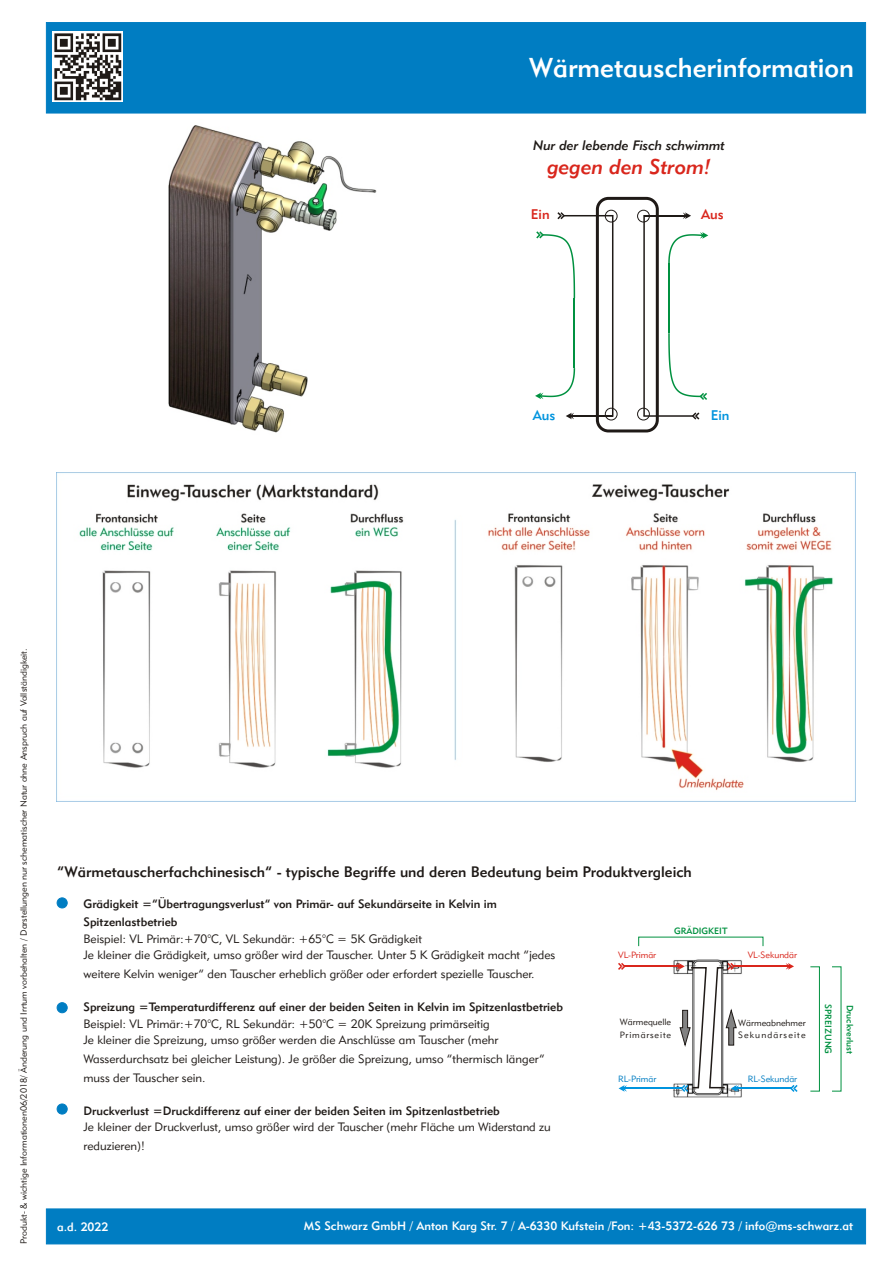
<style>
.page{position:relative;width:894px;height:1263px;background:#fff}
.page>*{position:absolute;margin:0;border:0;box-sizing:border-box;transform-origin:0 0}
.t1{font:27px "Geometr 415 Md BT";color:#fff}
.t2{font:italic 21px "Geometr 415 Md BT";color:#d9261c}
.t3{font:15px "Geometr 415 Md BT";color:#1f1a17}
.t4{font:13.8px "Geometr 415 Md BT";color:#d9261c}
.t5{font:13.8px "Geometr 415 Md BT";color:#0094de}
.t6{font:italic 13.5px "Geometr 415 Md BT";color:#1f1a17}
.t7{font:12px/16.5px "Geometr 415 Lt BT";color:#1f1a17}
.t8{font:12px/18.8px "Geometr 415 Md BT";color:#1f1a17}
.t9{font:12px "Geometr 415 Md BT";color:#fff}
.t10{font:9px "Geometr 415 Lt BT";color:#1f1a17}
.t11{font:9px "Geometr 415 Md BT";color:#009140}
.t12{font:9px/12.5px "Geometr 415 Lt BT";letter-spacing:.075em;color:#1f1a17}
.t13{font:9px/12.5px "Geometr 415 Lt BT";letter-spacing:.045em;color:#1f1a17}
.t14{font:9px "Geometr 415 Lt BT";color:#d9261c}
.t15{font:9px "Geometr 415 Lt BT";color:#007dc2}
</style>
<div class="page">
<img style="left:168px;top:125px;width:209px;height:308px">
<img style="left:57px;top:472px;width:798px;height:330px">
<div style="left:46px;top:22px;width:820px;height:91px;background:#007dc2"></div>
<div style="left:46px;top:1209px;width:820px;height:35px;background:#007dc2"></div>
<img style="left:52px;top:31px;width:71px;height:71px">
<img style="left:673px;top:959px;width:69px;height:138px">
<svg style="left:618px;top:963px;width:8px;height:7px"></svg>
<hr style="left:624px;top:966px;width:58px;height:1px;background:#d9261c">
<hr style="left:621px;top:1088px;width:61px;height:1px;background:#0094de">
<svg style="left:619px;top:1085px;width:8px;height:7px"></svg>
<svg style="left:790px;top:1085px;width:8px;height:7px"></svg>
<hr style="left:734px;top:1088px;width:58px;height:1px;background:#0094de">
<hr style="left:733px;top:966px;width:58px;height:1px;background:#d9261c">
<svg style="left:786px;top:963px;width:8px;height:7px"></svg>
<svg style="left:676px;top:963px;width:63px;height:129px"></svg>
<div style="left:810px;top:967px;width:10px;height:124px;border:1px solid #009140"></div>
<div style="left:57px;top:898px;width:10px;height:10px;background:#007dc2;border:1px solid #007dc2;border-radius:50%"></div>
<div style="left:57px;top:1003px;width:10px;height:10px;background:#007dc2;border:1px solid #007dc2;border-radius:50%"></div>
<div style="left:57px;top:1104px;width:10px;height:10px;background:#007dc2;border:1px solid #007dc2;border-radius:50%"></div>
<div style="left:596px;top:197px;width:63px;height:235px;border:3px solid #1f1a17;border-radius:11px"></div>
<div style="left:605px;top:210px;width:12px;height:12px;border:1px solid #1f1a17;border-radius:50%"></div>
<div style="left:637px;top:210px;width:13px;height:12px;border:1px solid #1f1a17;border-radius:50%"></div>
<div style="left:605px;top:408px;width:12px;height:12px;border:1px solid #1f1a17;border-radius:50%"></div>
<div style="left:637px;top:408px;width:13px;height:12px;border:1px solid #1f1a17;border-radius:50%"></div>
<svg style="left:535px;top:212px;width:78px;height:207px"></svg>
<svg style="left:643px;top:212px;width:65px;height:208px"></svg>
<h1 class="t1" style="left:529px;top:57px;width:327px">Wärmetauscherinformation</h1>
<p class="t6" style="left:533px;top:140px;width:193px">Nur der lebende Fisch schwimmt</p>
<h2 class="t2" style="left:547px;top:158px;width:165px">gegen den Strom!</h2>
<p class="t4" style="left:531px;top:209px;width:20px">Ein</p>
<p class="t5" style="left:533px;top:410px;width:24px">Aus</p>
<p class="t4" style="left:701px;top:209px;width:24px">Aus</p>
<p class="t5" style="left:711px;top:410px;width:20px">Ein</p>
<p class="t10" style="left:20px;top:1244px;width:597px;rotate:-90deg">Produkt- &amp; wichtige Informationen06/2018/ Änderung und Irrtum vorbehalten / Darstellungen nur schematischer Natur ohne Anspruch auf Vollständigkeit.</p>
<p class="t3" style="left:57px;top:866px;width:636px">“Wärmetauscherfachchinesisch” - typische Begriffe und deren Bedeutung beim Produktvergleich</p>
<p class="t8" style="left:84px;top:895px;width:415px">Grädigkeit =”Übertragungsverlust” von Primär- auf Sekundärseite in Kelvin im<br>Spitzenlastbetrieb</p>
<p class="t7" style="left:84px;top:931px;width:473px">Beispiel: VL Primär:+70°C, VL Sekundär: +65°C = 5K Grädigkeit<br>Je kleiner die Grädigkeit, umso größer wird der Tauscher. Unter 5 K Grädigkeit macht “jedes</p>
<p class="t7" style="left:84px;top:967px;width:453px">weitere Kelvin weniger” den Tauscher erheblich größer oder erfordert spezielle Tauscher.</p>
<p class="t8" style="left:84px;top:999px;width:481px">Spreizung =Temperaturdifferenz auf einer der beiden Seiten in Kelvin im Spitzenlastbetrieb</p>
<p class="t7" style="left:84px;top:1016px;width:416px">Beispiel: VL Primär:+70°C, RL Sekundär: +50°C = 20K Spreizung primärseitig<br>Je kleiner die Spreizung, umso größer werden die Anschlüsse am Tauscher (mehr</p>
<p class="t7" style="left:84px;top:1050px;width:463px;line-height:18.8px">Wasserdurchsatz bei gleicher Leistung). Je größer die Spreizung, umso “thermisch länger” muss der Tauscher sein.</p>
<p class="t8" style="left:84px;top:1102px;width:418px">Druckverlust =Druckdifferenz auf einer der beiden Seiten im Spitzenlastbetrieb</p>
<p class="t7" style="left:84px;top:1119px;width:469px;line-height:18.8px">Je kleiner der Druckverlust, umso größer wird der Tauscher (mehr Fläche um Widerstand zu reduzieren)!</p>
<p class="t11" style="left:674px;top:927px;width:55px">GRÄDIGKEIT</p>
<p class="t14" style="left:618px;top:951px;width:40px">VL-Primär</p>
<p class="t14" style="left:748px;top:951px;width:51px">VL-Sekundär</p>
<p class="t13" style="left:620px;top:1017px;width:53px">Wärmequelle<br>Primärseite</p>
<p class="t12" style="left:738px;top:1017px;width:69px">Wärmeabnehmer<br>Sekundärseite</p>
<p class="t15" style="left:618px;top:1076px;width:40px">RL-Primär</p>
<p class="t15" style="left:748px;top:1076px;width:51px">RL-Sekundär</p>
<p class="t11" style="left:832px;top:1004px;width:51px;rotate:90deg">SPREIZUNG</p>
<p class="t11" style="left:854px;top:1005px;width:51px;rotate:90deg">Druckverlust</p>
<p class="t9" style="left:57px;top:1222px;width:53px">a.d. 2022</p>
<p class="t9" style="left:304px;top:1221px;width:551px">MS Schwarz GmbH / Anton Karg Str. 7 / A-6330 Kufstein /Fon: +43-5372-626 73 / info@ms-schwarz.at</p>
</div>
